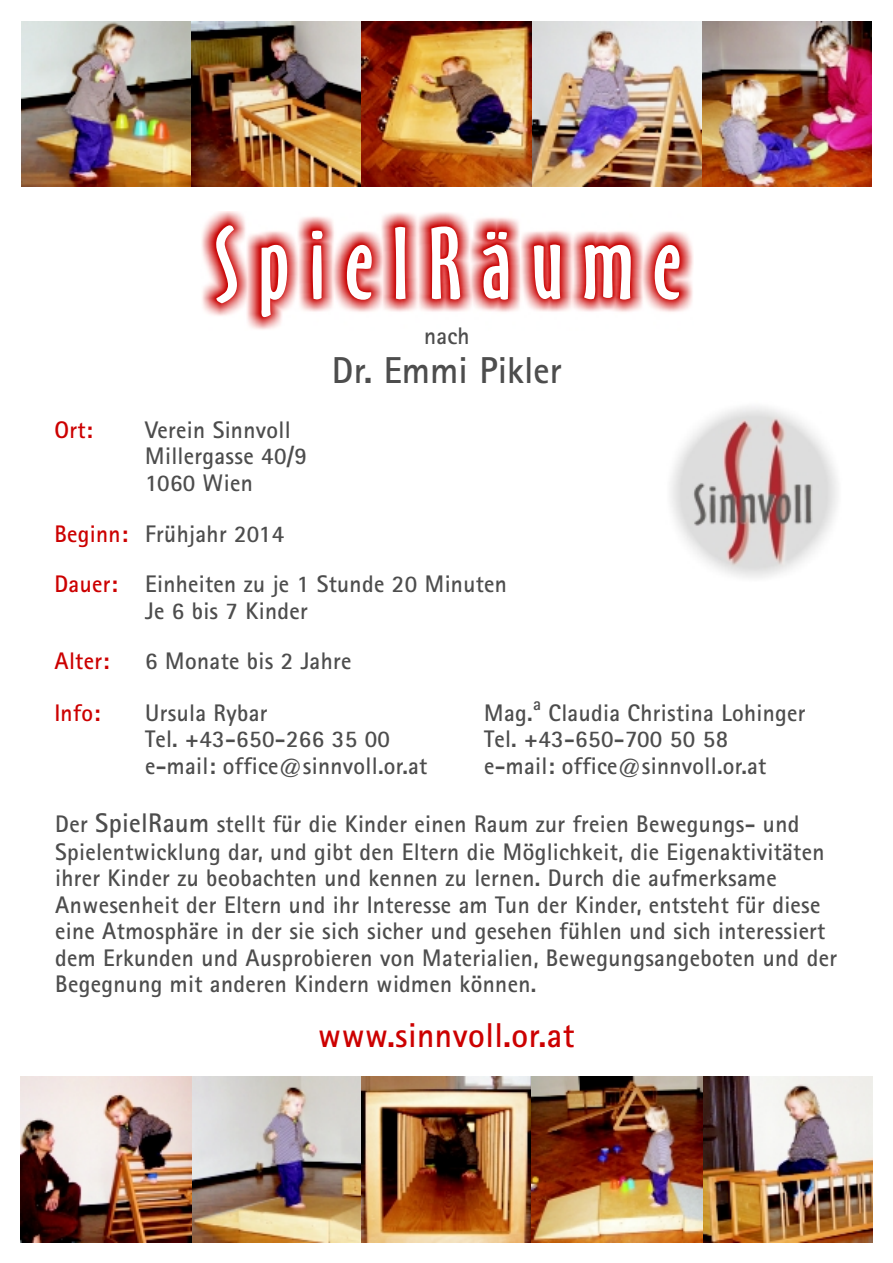
<style>
.page{position:relative;width:893px;height:1263px;background:#fff}
.page>*{position:absolute;margin:0;border:0;box-sizing:border-box;transform-origin:0 0}
.t1{font:94.8px "Oz Handicraft BT";letter-spacing:.17em;color:#fff;scale:1.13 1}
.t2{font:700 37.5px "Rotis Sans Serif";letter-spacing:-.01em;color:#4d4d4d}
.t3{font:700 34.5px "Rotis Sans Serif";color:#c00}
.t4{font:700 24px/26.5px "Rotis Sans Serif";color:#4d4d4d}
.t5{font:700 24px "Rotis Sans Serif";color:#c00}
.t6{font:700 18px "Rotis Sans Serif";color:#4d4d4d}
.s1{font-size:27px}
</style>
<div class="page">
<img style="left:201px;top:212px;width:492px;height:118px">
<img style="left:670px;top:406px;width:168px;height:172px">
<img style="left:21px;top:21px;width:851px;height:166px">
<img style="left:21px;top:1076px;width:851px;height:166px">
<h1 class="t1" style="left:214px;top:227px;width:415px">SpielRäume</h1>
<p class="t4" style="left:424px;top:322px;width:47px">nach</p>
<h2 class="t2" style="left:332px;top:346px;width:232px">Dr. Emmi Pikler</h2>
<p class="t5" style="left:54px;top:414px;width:40px">Ort:</p>
<p class="t5" style="left:54px;top:518px;width:75px">Beginn:</p>
<p class="t4" style="left:145px;top:415px;width:164px">Verein Sinnvoll<br>Millergasse 40/9<br>1060 Wien</p>
<p class="t4" style="left:145px;top:519px;width:141px">Frühjahr 2014</p>
<p class="t5" style="left:54px;top:569px;width:65px">Dauer:</p>
<p class="t4" style="left:145px;top:570px;width:364px">Einheiten zu je 1 Stunde 20 Minuten<br>Je 6 bis 7 Kinder</p>
<p class="t5" style="left:54px;top:646px;width:57px">Alter:</p>
<p class="t4" style="left:145px;top:647px;width:208px">6 Monate bis 2 Jahre</p>
<p class="t5" style="left:54px;top:697px;width:48px">Info:</p>
<p class="t6" style="left:533px;top:692px;width:10px">a</p>
<p class="t4" style="left:145px;top:698px;width:284px">Ursula Rybar<br>Tel. +43-650-266 35 00 e-mail: office@sinnvoll.or.at</p>
<p class="t4" style="left:484px;top:698px;width:323px">Mag. Claudia Christina Lohinger<br>Tel. +43-650-700 50 58<br>e-mail: office@sinnvoll.or.at</p>
<p class="t4" style="left:55px;top:810px;width:784px">Der <span class="s1">SpielRaum</span> stellt für die Kinder einen Raum zur freien Bewegungs- und Spielentwicklung dar, und gibt den Eltern die Möglichkeit, die Eigenaktivitäten ihrer Kinder zu beobachten und kennen zu lernen. Durch die aufmerksame Anwesenheit der Eltern und ihr Interesse am Tun der Kinder, entsteht für diese eine Atmosphäre in der sie sich sicher und gesehen fühlen und sich interessiert dem Erkunden und Ausprobieren von Materialien, Bewegungsangeboten und der Begegnung mit anderen Kindern widmen können.</p>
<h3 class="t3" style="left:318px;top:1013px;width:258px">www.sinnvoll.or.at</h3>
</div>
